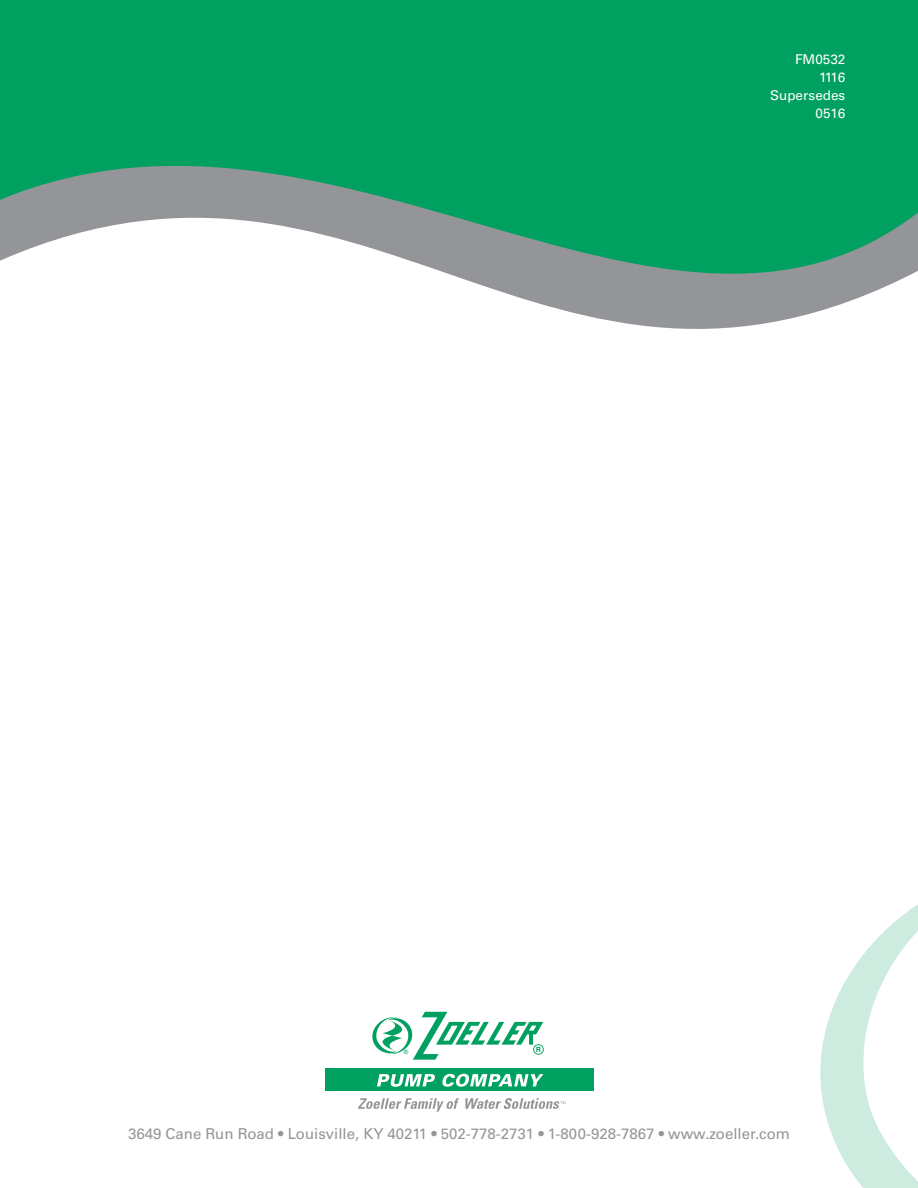
<style>
.page{position:relative;width:918px;height:1188px;background:#fff}
.page>*{position:absolute;margin:0;border:0;box-sizing:border-box;transform-origin:0 0}
.t1{font:15px "Univers";color:#939598}
.t2{font:13.5px/18px "Univers";color:#fff;text-align:right}
.t3{font:6px "Arial";color:#00a160}
</style>
<div class="page">
<div style="left:0;top:0;width:918px;height:50px;background:#00a160"></div>
<svg style="left:820px;top:904px;width:98px;height:284px"></svg>
<div style="left:325px;top:1068px;width:268px;height:23px;background:#00a160"></div>
<svg style="left:377px;top:1074px;width:58px;height:13px"></svg>
<svg style="left:442px;top:1074px;width:102px;height:13px"></svg>
<svg style="left:372px;top:1012px;width:172px;height:48px"></svg>
<svg style="left:358px;top:1098px;width:101px;height:14px"></svg>
<svg style="left:465px;top:1098px;width:100px;height:11px"></svg>
<svg style="left:0;top:50px;width:918px;height:279px;fill:#00a160"></svg>
<p class="t2" style="left:770px;top:50px;width:77px">FM0532<br>1116<br>Supersedes<br>0516</p>
<p class="t3" style="left:404px;top:1048px;width:6px">®</p>
<p class="t1" style="left:128px;top:1124px;width:664px">3649 Cane Run Road • Louisville, KY 40211 • 502-778-2731 • 1-800-928-7867 • www.zoeller.com</p>
</div>
